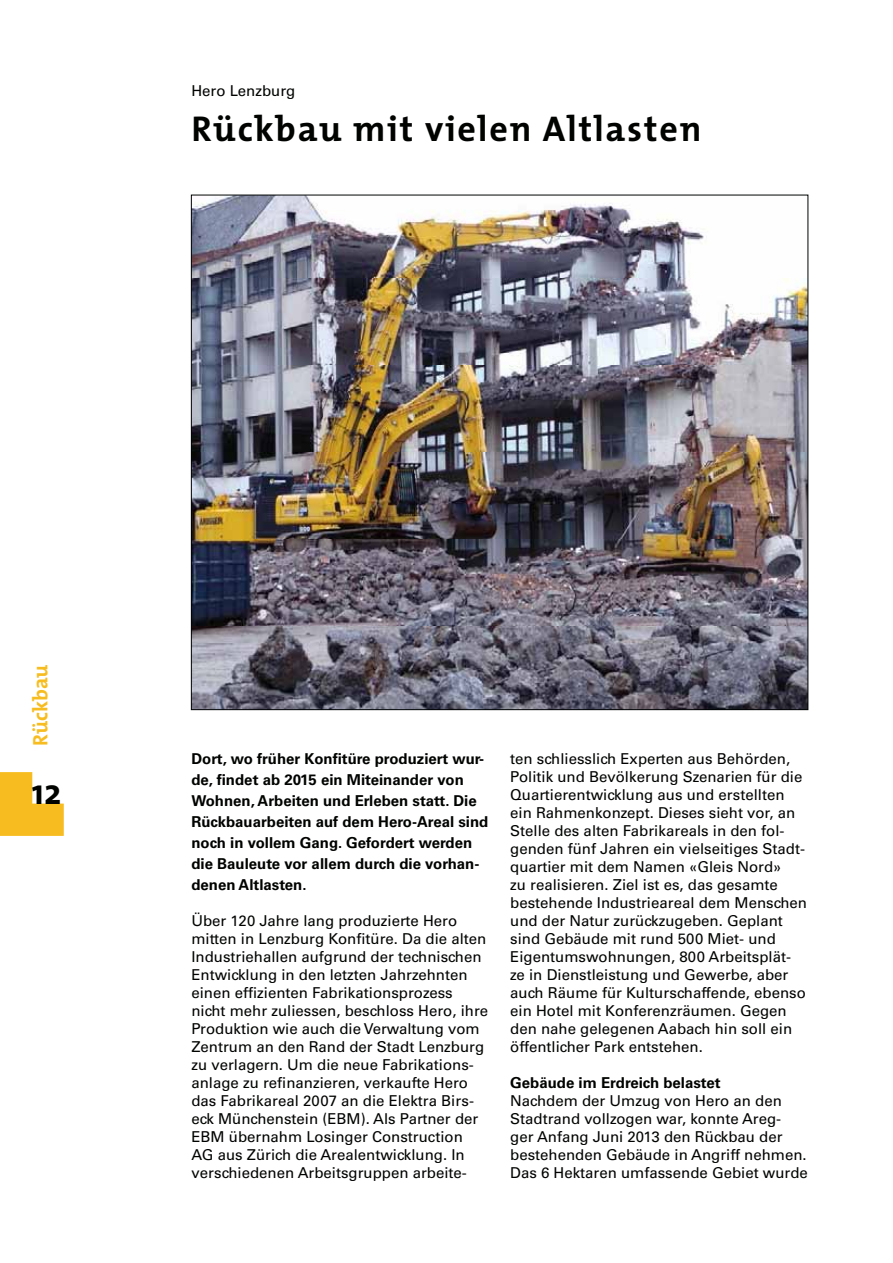
<style>
.page{position:relative;width:893px;height:1263px;background:#fff}
.page>*{position:absolute;margin:0;border:0;box-sizing:border-box;transform-origin:0 0}
.t1{font:700 36px "The Mix";letter-spacing:.05em;color:#000300}
.t2{font:700 21px "The Mix";letter-spacing:-.005em;color:#f7bd20}
.t3{font:15px/18px "Univers";color:#000300}
.t4{font:700 15px/21px "Univers";color:#000300}
</style>
<div class="page">
<svg style="left:0;top:772px;width:64px;height:64px"></svg>
<img style="left:193px;top:197px;width:613px;height:511px">
<p class="t3" style="left:191px;top:83px;width:106px">Hero Lenzburg</p>
<h1 class="t1" style="left:191px;top:112px;width:512px">Rückbau mit vielen Altlasten</h1>
<h2 class="t2" style="left:30px;top:746px;width:83px;rotate:-90deg">Rückbau</h2>
<h1 class="t1" style="left:32px;top:774px;width:31px">12</h1>
<p class="t4" style="left:191px;top:749px;width:298px">Dort, wo früher Konfitüre produziert wur&shy;de, findet ab 2015 ein Miteinander von Wohnen, Arbeiten und Erleben statt. Die Rückbauarbeiten auf dem Hero-Areal sind noch in vollem Gang. Gefordert werden die Bauleute vor allem durch die vorhan&shy;denen Altlasten.</p>
<p class="t3" style="left:191px;top:913px;width:298px">Über 120 Jahre lang produzierte Hero mitten in Lenzburg Konfitüre. Da die alten Industriehallen aufgrund der technischen Entwicklung in den letzten Jahrzehnten einen effizienten Fabrikationsprozess nicht mehr zuliessen, beschloss Hero, ihre Produktion wie auch die Verwaltung vom Zentrum an den Rand der Stadt Lenzburg zu verlagern. Um die neue Fabrikations&shy;anlage zu refinanzieren, verkaufte Hero das Fabrikareal 2007 an die Elektra Birs&shy;eck Münchenstein (EBM). Als Partner der EBM übernahm Losinger Construction AG aus Zürich die Arealentwicklung. In verschiedenen Arbeitsgruppen arbeite-</p>
<p class="t3" style="left:510px;top:751px;width:298px">ten schliesslich Experten aus Behörden, Politik und Bevölkerung Szenarien für die Quartierentwicklung aus und erstellten ein Rahmenkonzept. Dieses sieht vor, an Stelle des alten Fabrikareals in den fol&shy;genden fünf Jahren ein vielseitiges Stadt&shy;quartier mit dem Namen «Gleis Nord»<br>zu realisieren. Ziel ist es, das gesamte bestehende Industrieareal dem Menschen und der Natur zurückzugeben. Geplant sind Gebäude mit rund 500 Miet- und Eigentumswohnungen, 800 Arbeitsplät&shy;ze in Dienstleistung und Gewerbe, aber auch Räume für Kulturschaffende, ebenso ein Hotel mit Konferenzräumen. Gegen den nahe gelegenen Aabach hin soll ein öffentlicher Park entstehen.</p>
<p class="t4" style="left:510px;top:1073px;width:212px">Gebäude im Erdreich belastet</p>
<p class="t3" style="left:510px;top:1093px;width:299px">Nachdem der Umzug von Hero an den Stadtrand vollzogen war, konnte Areg&shy;ger Anfang Juni 2013 den Rückbau der bestehenden Gebäude in Angriff nehmen.<br>Das 6 Hektaren umfassende Gebiet wurde</p>
</div>
